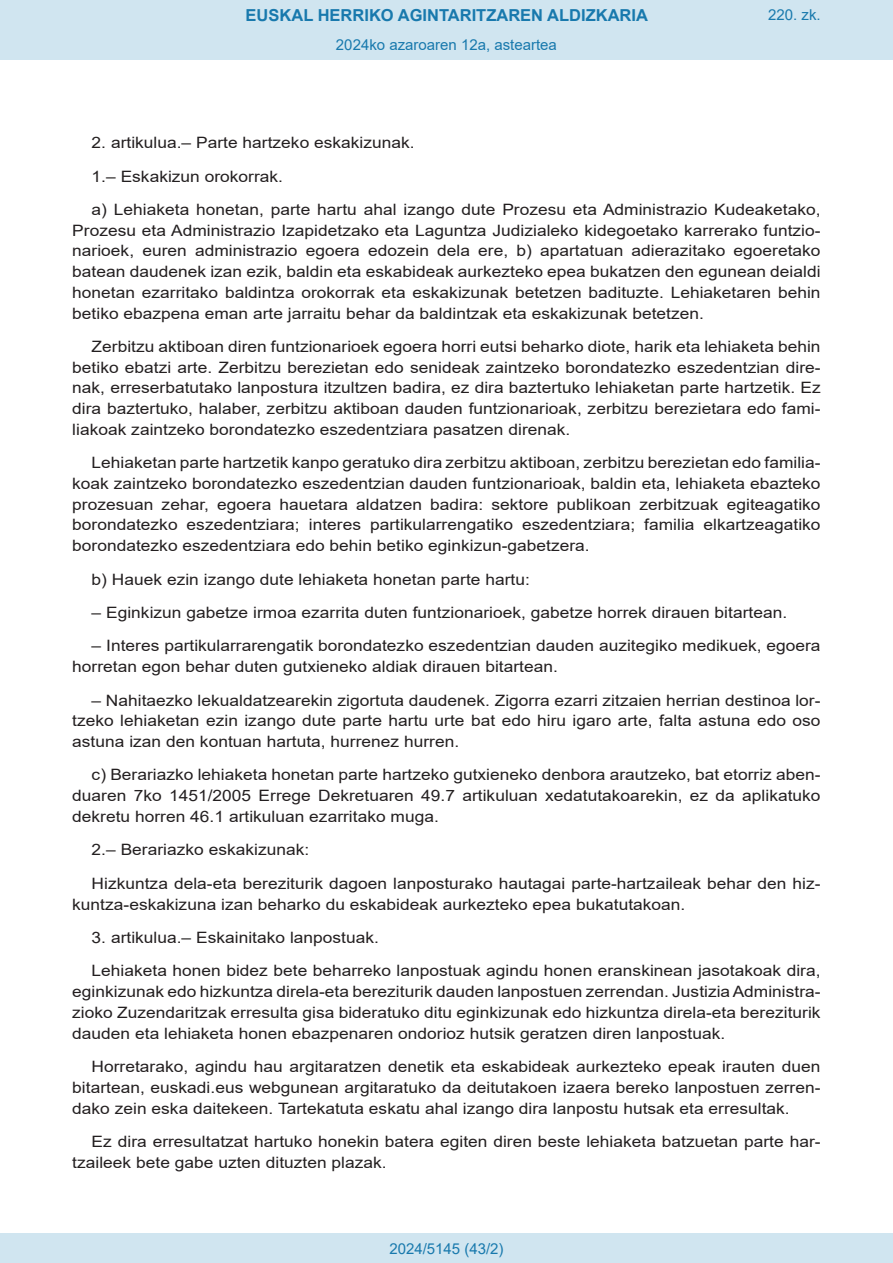
<style>
.page{position:relative;width:893px;height:1263px;background:#fff}
.page>*{position:absolute;margin:0;border:0;box-sizing:border-box;transform-origin:0 0}
.t1{font:700 16.5px "Arial";color:#1879ad}
.BOPVDetalle{font:15.6px/20.7px "Arial";color:#231f20;text-align:justify;scale:1.11 1}
.Paginacion_Centro{font:15px "Arial";color:#1879ad}
</style>
<div class="page">
<div style="left:0;top:0;width:893px;height:60px;background:#d0e5f0"></div>
<div style="left:0;top:1233px;width:893px;height:30px;background:#d0e5f0"></div>
<p class="t1" style="left:246px;top:3px;width:404px">EUSKAL HERRIKO AGINTARITZAREN ALDIZKARIA</p>
<p class="Paginacion_Centro" style="left:336px;top:35px;width:222px">2024ko azaroaren 12a, asteartea</p>
<p class="Paginacion_Centro" style="left:768px;top:5px;width:54px">220. zk.</p>
<p class="BOPVDetalle" style="left:92px;top:132px;width:293px">2. artikulua.– Parte hartzeko eskakizunak.</p>
<p class="BOPVDetalle" style="left:92px;top:166px;width:174px">1.– Eskakizun orokorrak.</p>
<p class="BOPVDetalle" style="left:72px;top:199px;width:676px;text-indent:19px">a) Lehiaketa honetan, parte hartu ahal izango dute Prozesu eta Administrazio Kudeaketako, Prozesu eta Administrazio Izapidetzako eta Laguntza Judizialeko kidegoetako karrerako funtzio&shy;narioek, euren administrazio egoera edozein dela ere, b) apartatuan adierazitako egoeretako batean daudenek izan ezik, baldin eta eskabideak aurkezteko epea bukatzen den egunean deialdi honetan ezarritako baldintza orokorrak eta eskakizunak betetzen badituzte. Lehiaketaren behin betiko ebazpena eman arte jarraitu behar da baldintzak eta eskakizunak betetzen.</p>
<p class="BOPVDetalle" style="left:72px;top:336px;width:676px;text-indent:19px">Zerbitzu aktiboan diren funtzionarioek egoera horri eutsi beharko diote, harik eta lehiaketa behin betiko ebatzi arte. Zerbitzu berezietan edo senideak zaintzeko borondatezko eszedentzian dire&shy;nak, erreserbatutako lanpostura itzultzen badira, ez dira baztertuko lehiaketan parte hartzetik. Ez dira baztertuko, halaber, zerbitzu aktiboan dauden funtzionarioak, zerbitzu berezietara edo fami&shy;liakoak zaintzeko borondatezko eszedentziara pasatzen direnak.</p>
<p class="BOPVDetalle" style="left:72px;top:452px;width:676px;text-indent:19px">Lehiaketan parte hartzetik kanpo geratuko dira zerbitzu aktiboan, zerbitzu berezietan edo familia&shy;koak zaintzeko borondatezko eszedentzian dauden funtzionarioak, baldin eta, lehiaketa ebazteko prozesuan zehar, egoera hauetara aldatzen badira: sektore publikoan zerbitzuak egiteagatiko borondatezko eszedentziara; interes partikularrengatiko eszedentziara; familia elkartzeagatiko borondatezko eszedentziara edo behin betiko eginkizun-gabetzera.</p>
<p class="BOPVDetalle" style="left:92px;top:569px;width:396px">b) Hauek ezin izango dute lehiaketa honetan parte hartu:</p>
<p class="BOPVDetalle" style="left:92px;top:602px;width:628px">– Eginkizun gabetze irmoa ezarrita duten funtzionarioek, gabetze horrek dirauen bitartean.</p>
<p class="BOPVDetalle" style="left:72px;top:635px;width:676px;text-indent:19px">– Interes partikularrarengatik borondatezko eszedentzian dauden auzitegiko medikuek, egoera horretan egon behar duten gutxieneko aldiak dirauen bitartean.</p>
<p class="BOPVDetalle" style="left:72px;top:690px;width:676px;text-indent:19px">– Nahitaezko lekualdatzearekin zigortuta daudenek. Zigorra ezarri zitzaien herrian destinoa lor&shy;tzeko lehiaketan ezin izango dute parte hartu urte bat edo hiru igaro arte, falta astuna edo oso astuna izan den kontuan hartuta, hurrenez hurren.</p>
<p class="BOPVDetalle" style="left:72px;top:764px;width:676px;text-indent:19px">c) Berariazko lehiaketa honetan parte hartzeko gutxieneko denbora arautzeko, bat etorriz aben&shy;duaren 7ko 1451/2005 Errege Dekretuaren 49.7 artikuluan xedatutakoarekin, ez da aplikatuko dekretu horren 46.1 artikuluan ezarritako muga.</p>
<p class="BOPVDetalle" style="left:92px;top:839px;width:197px">2.– Berariazko eskakizunak:</p>
<p class="BOPVDetalle" style="left:72px;top:873px;width:676px;text-indent:19px">Hizkuntza dela-eta bereziturik dagoen lanposturako hautagai parte-hartzaileak behar den hiz&shy;kuntza-eskakizuna izan beharko du eskabideak aurkezteko epea bukatutakoan.</p>
<p class="BOPVDetalle" style="left:92px;top:927px;width:260px">3. artikulua.– Eskainitako lanpostuak.</p>
<p class="BOPVDetalle" style="left:72px;top:960px;width:676px;text-indent:19px">Lehiaketa honen bidez bete beharreko lanpostuak agindu honen eranskinean jasotakoak dira, eginkizunak edo hizkuntza direla-eta bereziturik dauden lanpostuen zerrendan. Justizia Administra&shy;zioko Zuzendaritzak erresulta gisa bideratuko ditu eginkizunak edo hizkuntza direla-eta bereziturik dauden eta lehiaketa honen ebazpenaren ondorioz hutsik geratzen diren lanpostuak.</p>
<p class="BOPVDetalle" style="left:72px;top:1056px;width:676px;text-indent:19px">Horretarako, agindu hau argitaratzen denetik eta eskabideak aurkezteko epeak irauten duen bitartean, euskadi.eus webgunean argitaratuko da deitutakoen izaera bereko lanpostuen zerren&shy;dako zein eska daitekeen. Tartekatuta eskatu ahal izango dira lanpostu hutsak eta erresultak.</p>
<p class="BOPVDetalle" style="left:72px;top:1131px;width:676px;text-indent:19px">Ez dira erresultatzat hartuko honekin batera egiten diren beste lehiaketa batzuetan parte har&shy;tzaileek bete gabe uzten dituzten plazak.</p>
<p class="Paginacion_Centro" style="left:389px;top:1238px;width:116px">2024/5145 (43/2)</p>
</div>
